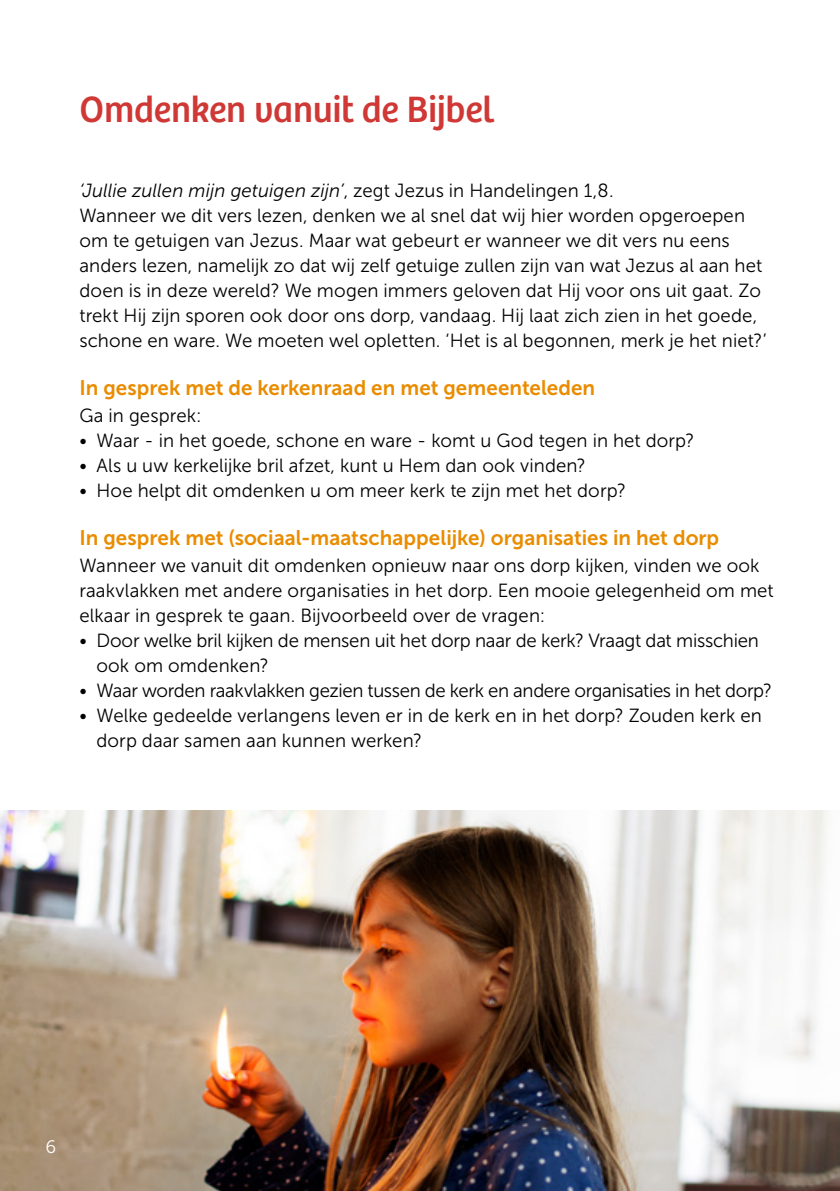
<style>
.page{position:relative;width:840px;height:1191px;background:#fff}
.page>*{position:absolute;margin:0;border:0;box-sizing:border-box;transform-origin:0 0}
.t1{font:38px "Bree";letter-spacing:-.005em;color:#cf3835}
.t2{font:21px "Museo Sans 700";letter-spacing:.005em;color:#e98c00}
.t3{font:19px/25px "Museo Sans 300";letter-spacing:.005em;color:#000}
.t4{font:19px/25px "Museo Sans 300";letter-spacing:-.015em;color:#000}
.t5{font:19px "Museo Sans 300";letter-spacing:-.02em;color:#000}
.t6{font:18px "Museo Sans 300";color:#fff}
.s1{font-style:italic}
</style>
<div class="page">
<img style="left:0;top:810px;width:839px;height:381px">
<h1 class="t1" style="left:79px;top:87px;width:416px">Omdenken vanuit de Bijbel</h1>
<p class="t3" style="left:79px;top:178px;width:688px"><span class="s1">‘Jullie zullen mijn getuigen zijn’</span>, zegt Jezus in Handelingen 1,8.<br>Wanneer we dit vers lezen, denken we al snel dat wij hier worden opgeroepen om te getuigen van Jezus. Maar wat gebeurt er wanneer we dit vers nu eens anders lezen, namelijk zo dat wij zelf getuige zullen zijn van wat Jezus al aan het doen is in deze wereld? We mogen immers geloven dat Hij voor ons uit gaat. Zo trekt Hij zijn sporen ook door ons dorp, vandaag. Hij laat zich zien in het goede, schone en ware. We moeten wel opletten. ‘Het is al begonnen, merk je het niet?’</p>
<p class="t2" style="left:79px;top:376px;width:517px">In gesprek met de kerkenraad en met gemeenteleden</p>
<p class="t3" style="left:79px;top:403px;width:123px">Ga in gesprek:</p>
<p class="t3" style="left:79px;top:428px;width:616px">• Waar - in het goede, schone en ware - komt u God tegen in het dorp?</p>
<p class="t3" style="left:79px;top:453px;width:507px">• Als u uw kerkelijke bril afzet, kunt u Hem dan ook vinden?</p>
<p class="t3" style="left:79px;top:478px;width:547px">• Hoe helpt dit omdenken u om meer kerk te zijn met het dorp?</p>
<p class="t2" style="left:79px;top:526px;width:641px">In gesprek met (sociaal-maatschappelijke) organisaties in het dorp</p>
<p class="t3" style="left:79px;top:553px;width:695px">Wanneer we vanuit dit omdenken opnieuw naar ons dorp kijken, vinden we ook raakvlakken met andere organisaties in het dorp. Een mooie gelegenheid om met elkaar in gesprek te gaan. Bijvoorbeeld over de vragen:</p>
<p class="t4" style="left:96px;top:628px;width:663px;text-indent:-17px">• Door welke bril kijken de mensen uit het dorp naar de kerk? Vraagt dat misschien ook om omdenken?</p>
<p class="t5" style="left:79px;top:680px;width:693px">• Waar worden raakvlakken gezien tussen de kerk en andere organisaties in het dorp?</p>
<p class="t3" style="left:96px;top:703px;width:666px;text-indent:-17px">• Welke gedeelde verlangens leven er in de kerk en in het dorp? Zouden kerk en dorp daar samen aan kunnen werken?</p>
<p class="t6" style="left:45px;top:1137px;width:12px">6</p>
</div>
